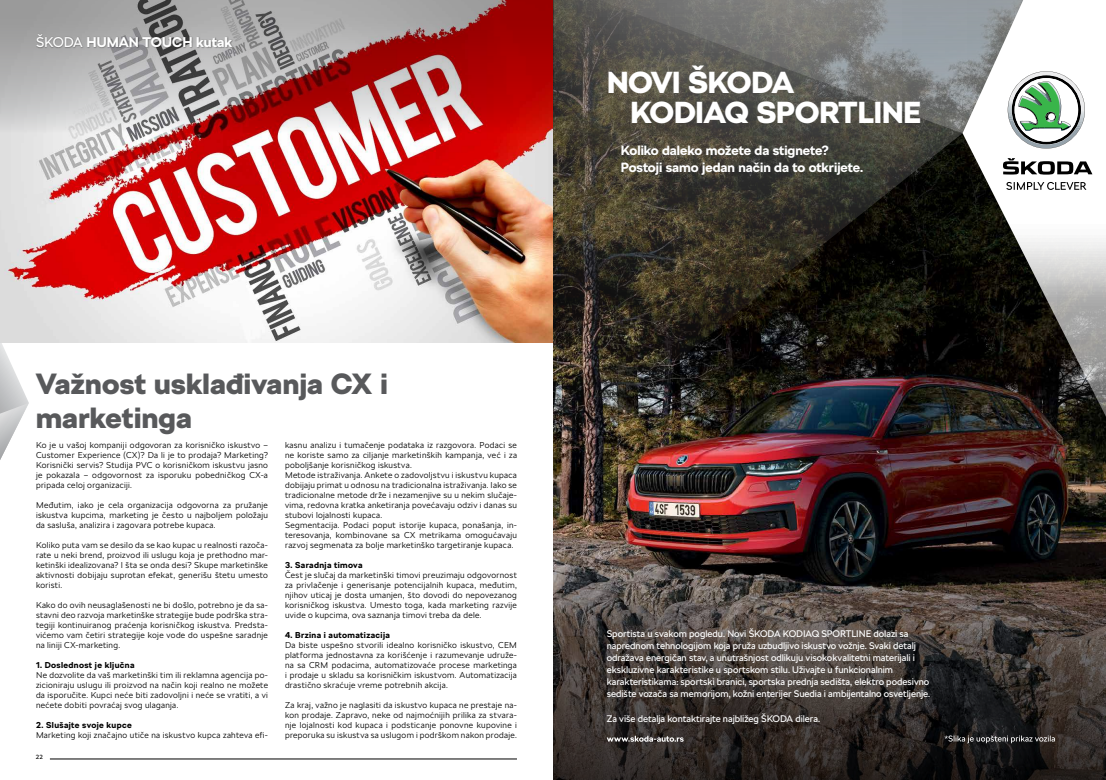
<style>
.page{position:relative;width:1106px;height:780px;background:#fff}
.page>*{position:absolute;margin:0;border:0;box-sizing:border-box;transform-origin:0 0}
.t1{font:900 30.1px/30.3px "SKODA Next";color:#fff}
.t2{font:900 29px/33px "SKODA Next";letter-spacing:.01em;color:#58595b}
.t3{font:700 14px "SKODA Next";color:#fff}
.t4{font:700 13.3px/16.7px "SKODA Next";color:#fff}
.t5{font:9.5px/12.1px "SKODA Next";letter-spacing:-.005em;color:#fff}
.t6{font:300 8.5px/10px "SKODA Next";letter-spacing:.035em;color:#000;text-align:justify}
.t7{font:700 8.5px "SKODA Next";letter-spacing:.04em;color:#000}
.t8{font:6px "SKODA Next";color:#000}
.s1{font-weight:400}
</style>
<div class="page">
<hr style="left:50px;top:758px;width:467px;height:1px;background:#000">
<img style="left:0;top:138px;width:553px;height:204px">
<svg style="left:0;top:309px;width:29px;height:151px"></svg>
<img style="left:553px;top:416px;width:553px;height:78px">
<img style="left:553px;top:134px;width:479px;height:332px">
<svg style="left:553px;top:0;width:409px;height:134px;background:#676662"></svg>
<svg style="left:962px;top:0;width:144px;height:416px"></svg>
<svg style="left:1007px;top:71px;width:78px;height:77px"></svg>
<div style="left:1048px;top:113px;width:6px;height:7px;background:#fff;border-radius:50%"></div>
<svg style="left:1003px;top:158px;width:89px;height:17px"></svg>
<svg style="left:1006px;top:182px;width:80px;height:8px"></svg>
<svg style="left:553px;top:494px;width:553px;height:286px;background:#3c312e"></svg>
<svg style="left:606px;top:735px;width:77px;height:6px"></svg>
<svg style="left:944px;top:735px;width:110px;height:8px"></svg>
<svg style="left:1100px;top:777px;width:6px;height:3px"></svg>
<svg style="left:0;top:0;width:553px;height:138px;background:#ae7677"></svg>
<div style="left:36px;top:34px;width:198px;height:15px;background:#000;opacity:.4"></div>
<h3 class="t3" style="left:36px;top:33px;width:198px"><span class="s1">ŠKODA</span> HUMAN TOUCH kutak</h3>
<h2 class="t2" style="left:36px;top:367px;width:353px">Važnost usklađivanja CX i marketinga</h2>
<p class="t6" style="left:285px;top:440px;width:233px;text-align:left">kasnu analizu i tumačenje podataka iz razgovora. Podaci se ne koriste samo za ciljanje marketinških kampanja, već i za poboljšanje korisničkog iskustva.<br>Metode istraživanja. Ankete o zadovoljstvu i iskustvu kupaca dobijaju primat u odnosu na tradicionalna istraživanja. Iako se tradicionalne metode drže i nezamenjive su u nekim slučaje&shy;vima, redovna kratka anketiranja povećavaju odziv i danas su stubovi lojalnosti kupaca.<br>Segmentacija. Podaci poput istorije kupaca, ponašanja, in&shy;teresovanja, kombinovane sa CX metrikama omogućavaju razvoj segmenata za bolje marketinško targetiranje kupaca.</p>
<p class="t7" style="left:285px;top:560px;width:79px">3. Saradnja timova</p>
<p class="t6" style="left:285px;top:570px;width:233px">Čest je slučaj da marketinški timovi preuzimaju odgovornost za privlačenje i generisanje potencijalnih kupaca, međutim, njihov uticaj je dosta umanjen, što dovodi do nepovezanog korisničkog iskustva. Umesto toga, kada marketing razvije uvide o kupcima, ova saznanja timovi treba da dele.</p>
<p class="t7" style="left:285px;top:630px;width:106px">4. Brzina i automatizacija</p>
<p class="t6" style="left:285px;top:640px;width:233px">Da biste uspešno stvorili idealno korisničko iskustvo, CEM platforma jednostavna za korišćenje i razumevanje udruže&shy;na sa CRM podacima, automatizovaće procese marketinga i prodaje u skladu sa korisničkim iskustvom. Automatizacija drastično skraćuje vreme potrebnih akcija.</p>
<p class="t6" style="left:285px;top:700px;width:233px">Za kraj, važno je naglasiti da iskustvo kupaca ne prestaje na&shy;kon prodaje. Zapravo, neke od najmoćnijih prilika za stvara&shy;nje lojalnosti kod kupaca i podsticanje ponovne kupovine i preporuka su iskustva sa uslugom i podrškom nakon prodaje.</p>
<p class="t6" style="left:36px;top:440px;width:233px">Ko je u vašoj kompaniji odgovoran za korisničko iskustvo – Customer Experience (CX)? Da li je to prodaja? Marketing?<br>Korisnički servis? Studija PVC o korisničkom iskustvu jasno je pokazala – odgovornost za isporuku pobedničkog CX-a pripada celoj organizaciji.</p>
<p class="t6" style="left:36px;top:500px;width:233px">Međutim, iako je cela organizacija odgovorna za pružanje iskustva kupcima, marketing je često u najboljem položaju da sasluša, analizira i zagovara potrebe kupaca.</p>
<p class="t6" style="left:36px;top:540px;width:233px">Koliko puta vam se desilo da se kao kupac u realnosti razoča&shy;rate u neki brend, proizvod ili uslugu koja je prethodno mar&shy;ketinški idealizovana? I šta se onda desi? Skupe marketinške aktivnosti dobijaju suprotan efekat, generišu štetu umesto koristi.</p>
<p class="t6" style="left:36px;top:600px;width:233px">Kako do ovih neusaglašenosti ne bi došlo, potrebno je da sa&shy;stavni deo razvoja marketinške strategije bude podrška stra&shy;tegiji kontinuiranog praćenja korisničkog iskustva. Predsta&shy;vićemo vam četiri strategije koje vode do uspešne saradnje na liniji CX-marketing.</p>
<p class="t7" style="left:36px;top:660px;width:100px">1. Doslednost je ključna</p>
<p class="t6" style="left:36px;top:670px;width:233px">Ne dozvolite da vaš marketinški tim ili reklamna agencija po&shy;zicioniraju uslugu ili proizvod na način koji realno ne možete da isporučite. Kupci neće biti zadovoljni i neće se vratiti, a vi nećete dobiti povraćaj svog ulaganja.</p>
<p class="t7" style="left:36px;top:720px;width:97px">2. Slušajte svoje kupce</p>
<p class="t6" style="left:36px;top:730px;width:233px">Marketing koji značajno utiče na iskustvo kupca zahteva efi-</p>
<p class="t8" style="left:36px;top:753px;width:8px">22</p>
<h1 class="t1" style="left:630px;top:67px;width:292px;text-indent:-24px">NOVI ŠKODA<br>KODIAQ SPORTLINE</h1>
<h3 class="t4" style="left:621px;top:142px;width:244px">Koliko daleko možete da stignete?<br>Postoji samo jedan način da to otkrijete.</h3>
<p class="t5" style="left:606px;top:627px;width:325px">Sportista u svakom pogledu. Novi ŠKODA KODIAQ SPORTLINE dolazi sa naprednom tehnologijom koja pruža uzbudljivo iskustvo vožnje. Svaki detalj odražava energičan stav, a unutrašnjost odlikuju visokokvalitetni materijali i ekskluzivne karakteristike u sportskom stilu. Uživajte u funkcionalnim karakteristikama: sportski branici, sportska prednja sedišta, elektro podesivno sedište vozača sa memorijom, kožni enterijer Suedia i ambijentalno osvetljenje.</p>
<p class="t5" style="left:606px;top:712px;width:215px">Za više detalja kontaktirajte najbližeg ŠKODA dilera.</p>
</div>
